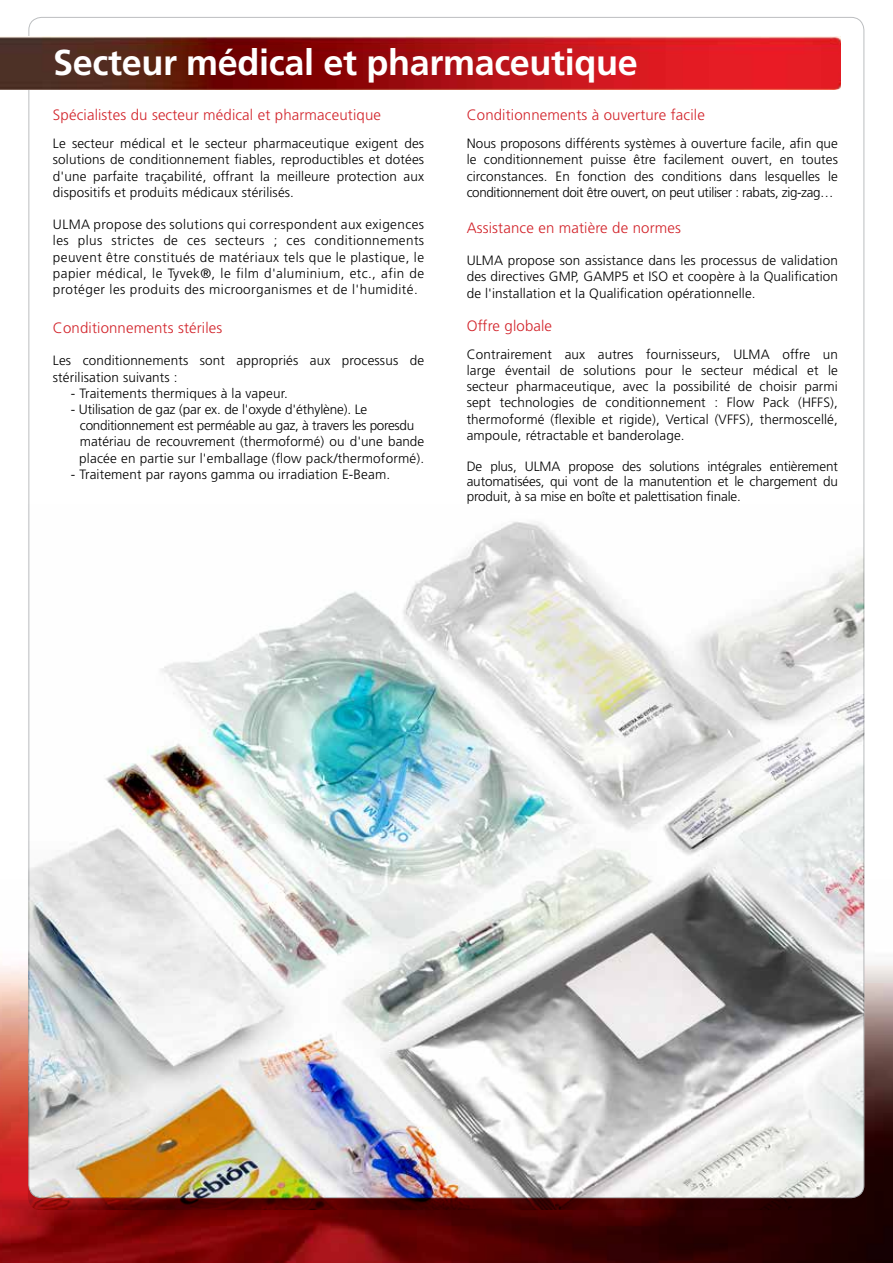
<style>
.page{position:relative;width:893px;height:1263px;background:#fff}
.page>*{position:absolute;margin:0;border:0;box-sizing:border-box;transform-origin:0 0}
.t1{font:700 36px "Frutiger LT Std";letter-spacing:-.01em;color:#fff}
.t2{font:300 15px "Frutiger LT Std";letter-spacing:.01em;color:#d2232a}
.t3{font:300 13.5px/16.2px "Frutiger LT Std";letter-spacing:.01em;color:#000;text-align:justify}
.t4{font:300 13.5px/16.2px "Frutiger LT Std";letter-spacing:-.01em;color:#000}
</style>
<div class="page">
<img style="left:0;top:880px;width:893px;height:383px">
<img style="left:0;top:37px;width:840px;height:52px">
<img style="left:28px;top:505px;width:836px;height:705px">
<h1 class="t1" style="left:53px;top:41px;width:586px">Secteur médical et pharmaceutique</h1>
<p class="t2" style="left:53px;top:106px;width:330px">Spécialistes du secteur médical et pharmaceutique</p>
<p class="t3" style="left:53px;top:136px;width:373px">Le secteur médical et le secteur pharmaceutique exigent des solutions de conditionnement fiables, reproductibles et dotées d'une parfaite traçabilité, offrant la meilleure protection aux dispositifs et produits médicaux stérilisés.</p>
<p class="t3" style="left:53px;top:217px;width:373px">ULMA propose des solutions qui correspondent aux exigences les plus strictes de ces secteurs ; ces conditionnements peuvent être constitués de matériaux tels que le plastique, le papier médical, le Tyvek®, le film d'aluminium, etc., afin de protéger les produits des microorganismes et de l'humidité.</p>
<p class="t2" style="left:53px;top:319px;width:171px">Conditionnements stériles</p>
<p class="t3" style="left:53px;top:353px;width:373px">Les conditionnements sont appropriés aux processus de stérilisation suivants :</p>
<p class="t3" style="left:71px;top:385px;width:218px">- Traitements thermiques à la vapeur.</p>
<p class="t4" style="left:79px;top:401px;width:346px;text-indent:-8px">- Utilisation de gaz (par ex. de l'oxyde d'éthylène). Le conditionnement est perméable au gaz, à travers les poresdu matériau de recouvrement (thermoformé) ou d'une bande placée en partie sur l'emballage (flow pack/thermoformé).</p>
<p class="t3" style="left:71px;top:466px;width:321px">- Traitement par rayons gamma ou irradiation E-Beam.</p>
<p class="t2" style="left:467px;top:106px;width:240px">Conditionnements à ouverture facile</p>
<p class="t3" style="left:467px;top:136px;width:373px">Nous proposons différents systèmes à ouverture facile, afin que le conditionnement puisse être facilement ouvert, en toutes circonstances. En fonction des conditions dans lesquelles le conditionnement doit être ouvert, on peut utiliser : rabats, zig-zag…</p>
<p class="t2" style="left:467px;top:219px;width:216px">Assistance en matière de normes</p>
<p class="t3" style="left:467px;top:253px;width:373px">ULMA propose son assistance dans les processus de validation des directives GMP, GAMP5 et ISO et coopère à la Qualification de l'installation et la Qualification opérationnelle.</p>
<p class="t2" style="left:467px;top:317px;width:87px">Offre globale</p>
<p class="t3" style="left:467px;top:346px;width:373px">Contrairement aux autres fournisseurs, ULMA offre un large éventail de solutions pour le secteur médical et le secteur pharmaceutique, avec la possibilité de choisir parmi sept technologies de conditionnement : Flow Pack (HFFS), thermoformé (flexible et rigide), Vertical (VFFS), thermoscellé, ampoule, rétractable et banderolage.</p>
<p class="t3" style="left:467px;top:459px;width:373px;line-height:15px">De plus, ULMA propose des solutions intégrales entièrement automatisées, qui vont de la manutention et le chargement du produit, à sa mise en boîte et palettisation finale.</p>
</div>
